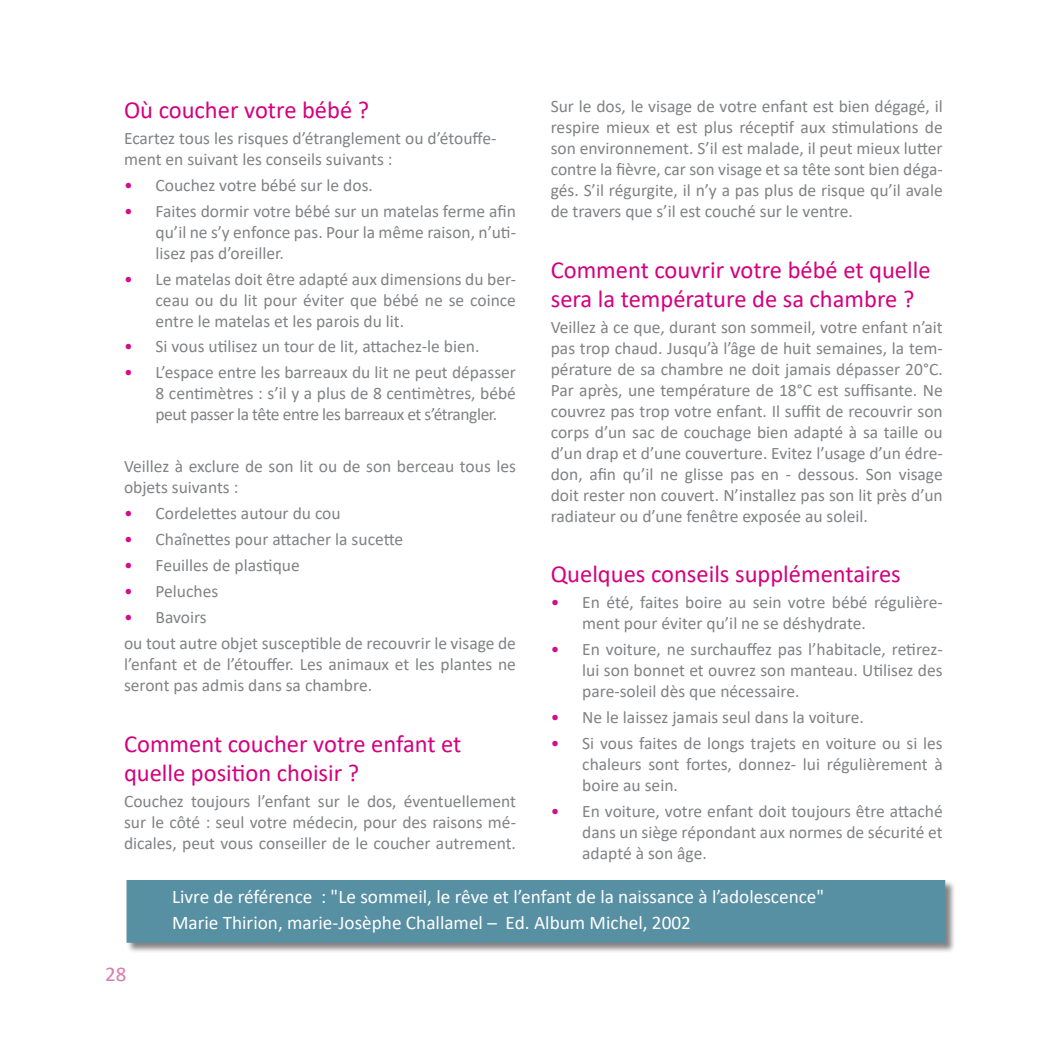
<style>
.page{position:relative;width:1042px;height:1042px;background:#fff}
.page>*{position:absolute;margin:0;border:0;box-sizing:border-box;transform-origin:0 0}
.t1{font:24.5px/29.4px "Calibri";color:#d4007f}
.t2{font:21px "Calibri";color:#d87caf}
.t3{font:19.25px/25.2px "Calibri";color:#fff}
.t4{font:17.5px/21px "Calibri";color:#808285;text-align:justify}
.s1{color:#d20e8c}
</style>
<div class="page">
<div style="left:126px;top:879px;width:829px;height:74px;background:#231f20;opacity:.55"></div>
<div style="left:126px;top:880px;width:819px;height:63px;background:#5890a3"></div>
<p class="t4" style="left:551px;top:96px;width:393px">Sur le dos, le visage de votre enfant est bien dégagé, il respire mieux et est plus réceptif aux stimulations de son environnement. S’il est malade, il peut mieux lutter contre la fièvre, car son visage et sa tête sont bien déga&shy;gés. S’il régurgite, il n’y a pas plus de risque qu’il avale de travers que s’il est couché sur le ventre.</p>
<p class="t1" style="left:124px;top:94px;width:247px">Où coucher votre bébé ?</p>
<p class="t4" style="left:124px;top:127px;width:374px">Ecartez tous les risques d’étranglement ou d’étouffe&shy;ment en suivant les conseils suivants :</p>
<p class="t4" style="left:124px;top:174px;width:250px"><span class="s1">•</span> Couchez votre bébé sur le dos.</p>
<p class="t4" style="left:156px;top:200px;width:362px;text-indent:-32px"><span class="s1">•</span> Faites dormir votre bébé sur un matelas ferme afin qu’il ne s’y enfonce pas. Pour la même raison, n’uti&shy;lisez pas d’oreiller.</p>
<p class="t4" style="left:156px;top:268px;width:362px;text-indent:-32px"><span class="s1">•</span> Le matelas doit être adapté aux dimensions du ber&shy;ceau ou du lit pour éviter que bébé ne se coince entre le matelas et les parois du lit.</p>
<p class="t4" style="left:124px;top:336px;width:357px"><span class="s1">•</span> Si vous utilisez un tour de lit, attachez-le bien.</p>
<p class="t4" style="left:156px;top:362px;width:362px;text-indent:-32px"><span class="s1">•</span> L’espace entre les barreaux du lit ne peut dépasser 8 centimètres : s’il y a plus de 8 centimètres, bébé peut passer la tête entre les barreaux et s’étrangler.</p>
<p class="t4" style="left:124px;top:456px;width:393px">Veillez à exclure de son lit ou de son berceau tous les objets suivants :</p>
<p class="t4" style="left:124px;top:502px;width:218px"><span class="s1">•</span> Cordelettes autour du cou</p>
<p class="t4" style="left:124px;top:528px;width:281px"><span class="s1">•</span> Chaînettes pour attacher la sucette</p>
<p class="t4" style="left:124px;top:554px;width:177px"><span class="s1">•</span> Feuilles de plastique</p>
<p class="t4" style="left:124px;top:580px;width:96px"><span class="s1">•</span> Peluches</p>
<p class="t4" style="left:124px;top:606px;width:84px"><span class="s1">•</span> Bavoirs</p>
<p class="t4" style="left:124px;top:632px;width:393px">ou tout autre objet susceptible de recouvrir le visage de l’enfant et de l’étouffer. Les animaux et les plantes ne seront pas admis dans sa chambre.</p>
<p class="t1" style="left:551px;top:254px;width:381px">Comment couvrir votre bébé et quelle sera la température de sa chambre ?</p>
<p class="t4" style="left:551px;top:316px;width:393px">Veillez à ce que, durant son sommeil, votre enfant n’ait pas trop chaud. Jusqu’à l’âge de huit semaines, la tem&shy;pérature de sa chambre ne doit jamais dépasser 20°C.<br>Par après, une température de 18°C est suffisante. Ne couvrez pas trop votre enfant. Il suffit de recouvrir son corps d’un sac de couchage bien adapté à sa taille ou d’un drap et d’une couverture. Evitez l’usage d’un édre&shy;don, afin qu’il ne glisse pas en - dessous. Son visage doit rester non couvert. N’installez pas son lit près d’un radiateur ou d’une fenêtre exposée au soleil.</p>
<p class="t1" style="left:551px;top:559px;width:351px">Quelques conseils supplémentaires</p>
<p class="t4" style="left:582px;top:592px;width:362px;text-indent:-32px"><span class="s1">•</span> En été, faites boire au sein votre bébé régulière&shy;ment pour éviter qu’il ne se déshydrate.</p>
<p class="t4" style="left:582px;top:639px;width:362px;text-indent:-32px"><span class="s1">•</span> En voiture, ne surchauffez pas l’habitacle, retirez&shy;lui son bonnet et ouvrez son manteau. Utilisez des pare-soleil dès que nécessaire.</p>
<p class="t4" style="left:551px;top:706px;width:315px"><span class="s1">•</span> Ne le laissez jamais seul dans la voiture.</p>
<p class="t4" style="left:582px;top:732px;width:362px;text-indent:-32px"><span class="s1">•</span> Si vous faites de longs trajets en voiture ou si les chaleurs sont fortes, donnez- lui régulièrement à boire au sein.</p>
<p class="t4" style="left:582px;top:800px;width:362px;text-indent:-32px"><span class="s1">•</span> En voiture, votre enfant doit toujours être attaché dans un siège répondant aux normes de sécurité et adapté à son âge.</p>
<p class="t3" style="left:172px;top:884px;width:654px">Livre de référence : "Le sommeil, le rêve et l’enfant de la naissance à l’adolescence"<br>Marie Thirion, marie-Josèphe Challamel – Ed. Album Michel, 2002</p>
<p class="t1" style="left:124px;top:728px;width:339px">Comment coucher votre enfant et quelle position choisir ?</p>
<p class="t4" style="left:124px;top:790px;width:393px">Couchez toujours l’enfant sur le dos, éventuellement sur le côté : seul votre médecin, pour des raisons mé&shy;dicales, peut vous conseiller de le coucher autrement.</p>
<p class="t2" style="left:105px;top:959px;width:23px">28</p>
</div>
